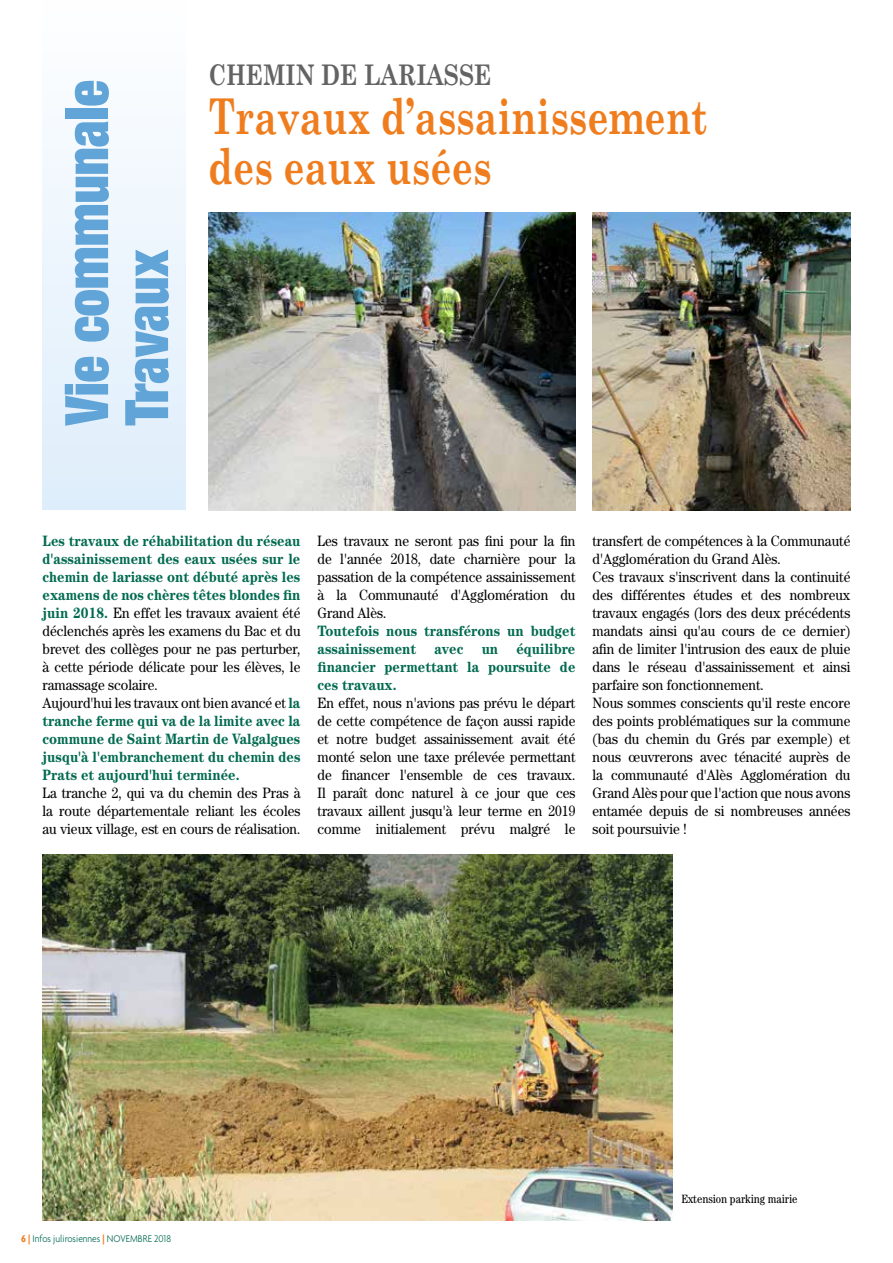
<style>
.page{position:relative;width:893px;height:1263px;background:#fff}
.page>*{position:absolute;margin:0;border:0;box-sizing:border-box;transform-origin:0 0}
.t1{font:900 expanded 60px/60px "Helvetica Neue";color:#61a4d7;scale:.9 1}
.t2{font:700 49.5px/49.5px "Century Schoolbook";color:#ef7d1e;scale:.75 1}
.t3{font:700 28.5px "Century Schoolbook";color:#646363;scale:.8 1}
.t4{font:15px/18px "Century";color:#000;text-align:justify;scale:.9 1}
.t5{font:700 15px/18px "Century";color:#006a50;scale:.9 1}
.t6{font:condensed 12px "Century";color:#000}
.t7{font:300 10.5px "Agenda";color:#006a50;scale:.9 1}
.s1{font-weight:400;color:#000}
.s2{font-weight:700;color:#ef7d1e}
</style>
<div class="page">
<svg style="left:43px;top:148px;width:142px;height:362px"></svg>
<img style="left:208px;top:213px;width:367px;height:297px">
<img style="left:592px;top:213px;width:258px;height:297px">
<img style="left:43px;top:855px;width:630px;height:366px">
<h1 class="t1" style="left:55px;top:425px;width:385px;rotate:-90deg">Vie communale<br>Travaux</h1>
<h3 class="t3" style="left:208px;top:57px;width:356px">CHEMIN DE LARIASSE</h3>
<h2 class="t2" style="left:208px;top:91px;width:666px">Travaux d’assainissement des eaux usées</h2>
<p class="t5" style="left:43px;top:531px;width:288px">Les travaux de réhabilitation du réseau d'assainissement des eaux usées sur le chemin de lariasse ont débuté après les examens de nos chères têtes blondes fin juin 2018. <span class="s1">En effet les travaux avaient été déclenchés après les examens du Bac et du brevet des collèges pour ne pas perturber, à cette période délicate pour les élèves, le ramassage scolaire.<br>Aujourd'hui les travaux ont bien avancé et</span> la tranche ferme qui va de la limite avec la commune de Saint Martin de Valgalgues jusqu'à l'embranchement du chemin des Prats et aujourd'hui terminée.</p>
<p class="t4" style="left:43px;top:783px;width:288px">La tranche 2, qui va du chemin des Pras à la route départementale reliant les écoles au vieux village, est en cours de réalisation.</p>
<p class="t4" style="left:317px;top:532px;width:288px">Les travaux ne seront pas fini pour la fin de l'année 2018, date charnière pour la passation de la compétence assainissement à la Communauté d'Agglomération du Grand Alès.</p>
<p class="t5" style="left:317px;top:622px;width:288px;text-align:justify">Toutefois nous transférons un budget assainissement avec un équilibre financier permettant la poursuite de ces travaux.</p>
<p class="t4" style="left:317px;top:694px;width:288px">En effet, nous n'avions pas prévu le départ de cette compétence de façon aussi rapide et notre budget assainissement avait été monté selon une taxe prélevée permettant de financer l'ensemble de ces travaux.<br>Il paraît donc naturel à ce jour que ces travaux aillent jusqu'à leur terme en 2019 comme initialement prévu malgré le</p>
<p class="t4" style="left:592px;top:532px;width:288px;text-align:left">transfert de compétences à la Communauté d'Agglomération du Grand Alès.<br>Ces travaux s'inscrivent dans la continuité des différentes études et des nombreux travaux engagés (lors des deux précédents mandats ainsi qu'au cours de ce dernier) afin de limiter l'intrusion des eaux de pluie dans le réseau d'assainissement et ainsi parfaire son fonctionnement.<br>Nous sommes conscients qu'il reste encore des points problématiques sur la commune (bas du chemin du Grés par exemple) et nous œuvrerons avec ténacité auprès de la communauté d'Alès Agglomération du Grand Alès pour que l'action que nous avons entamée depuis de si nombreuses années soit poursuivie !</p>
<p class="t7" style="left:21px;top:1232px;width:168px"><span class="s2">6 |</span> Infos julirosiennes <span class="s2">|</span> NOVEMBRE 2018</p>
<p class="t6" style="left:681px;top:1191px;width:117px">Extension parking mairie</p>
</div>
